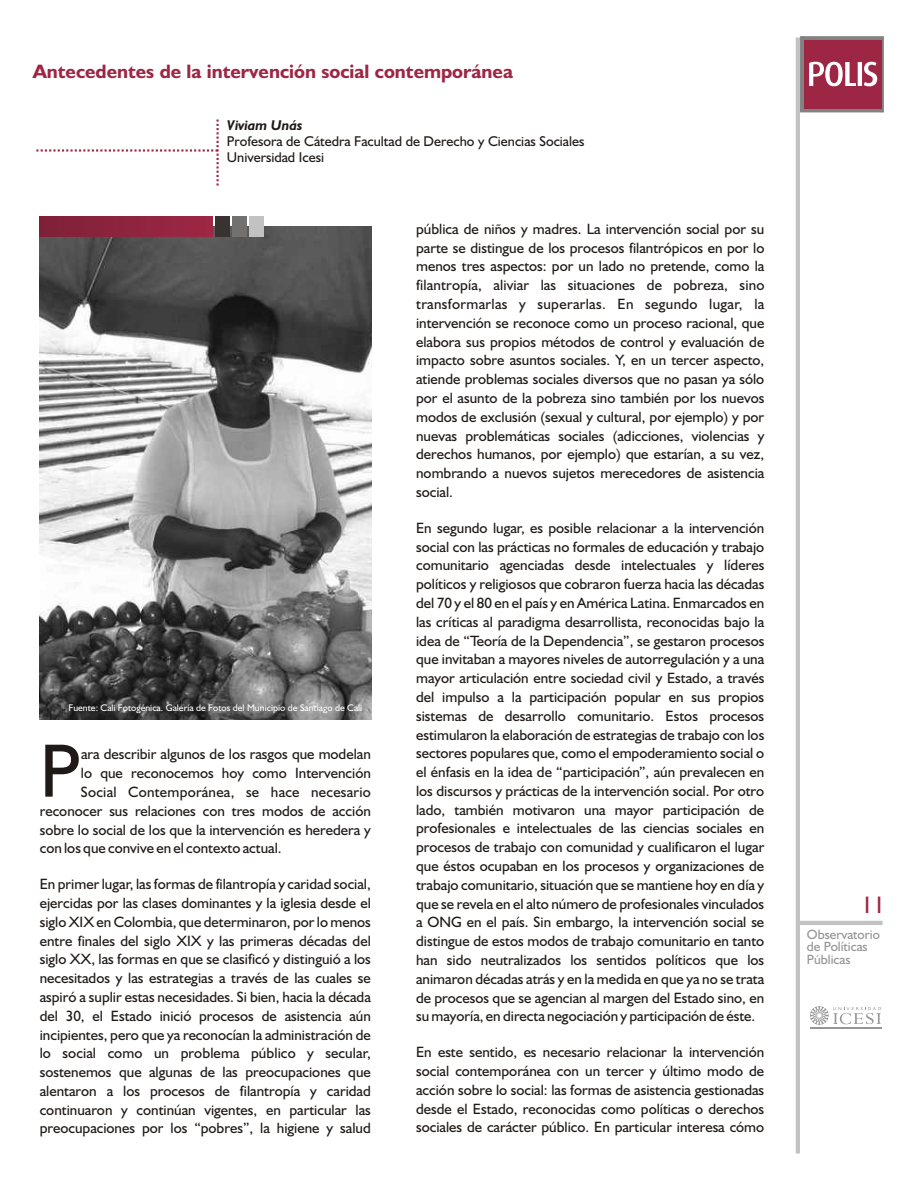
<style>
.page{position:relative;width:915px;height:1191px;background:#fff}
.page>*{position:absolute;margin:0;border:0;box-sizing:border-box;transform-origin:0 0}
.t1{font:76.05px "Humanist 521 BT";color:#1f1a17}
.t2{font:24px "Humanist 521 BT";color:#9e2645}
.t3{font:700 19.5px "Humanist 521 BT";color:#9e2645}
.t4{font:15px/18.8px "Humanist 521 BT";color:#1f1a17;text-align:justify}
.t5{font:14.25px/15.9px "Humanist 521 BT";color:#1f1a17}
.t6{font:italic 700 14.25px "Humanist 521 BT";color:#1f1a17}
.t7{font:13.5px/12.6px "Humanist 521 BT";color:#969494}
.t8{font:9.6px "Humanist 521 BT";color:#fff}
</style>
<div class="page">
<svg style="left:795px;top:37px;width:4px;height:1116px;fill:#c2c2c2"></svg>
<div style="left:799px;top:920px;width:83px;height:5px;background:#c2c2c2"></div>
<hr style="left:809px;top:1027px;width:71px;height:1px;background:#969494">
<svg style="left:810px;top:1006px;width:70px;height:18px"></svg>
<svg style="left:799px;top:36px;width:84px;height:76px;background:#a65066"></svg>
<svg style="left:36px;top:119px;width:182px;height:66px"></svg>
<img style="left:40px;top:227px;width:331px;height:492px">
<div style="left:40px;top:217px;width:173px;height:20px;background:linear-gradient(to right,#7e2138,#9e2744)"></div>
<div style="left:215px;top:217px;width:15px;height:20px;background:#383330"></div>
<div style="left:232px;top:217px;width:14px;height:20px;background:#737070"></div>
<div style="left:249px;top:217px;width:14px;height:20px;background:#c2c2c2"></div>
<h3 class="t3" style="left:33px;top:63px;width:481px">Antecedentes de la intervención social contemporánea</h3>
<p class="t6" style="left:227px;top:119px;width:77px">Viviam Unás</p>
<p class="t5" style="left:227px;top:134px;width:359px">Profesora de Cátedra Facultad de Derecho y Ciencias Sociales<br>Universidad Icesi</p>
<p class="t8" style="left:68px;top:704px;width:295px">Fuente: Cali Fotogénica. Galería de Fotos del Municipio de Santiago de Cali</p>
<h1 class="t1" style="left:40px;top:739px;width:43px">P</h1>
<p class="t4" style="left:81px;top:746px;width:291px">ara describir algunos de los rasgos que modelan lo que reconocemos hoy como Intervención</p>
<p class="t4" style="left:40px;top:783px;width:332px;text-indent:41px">Social Contemporánea, se hace necesario reconocer sus relaciones con tres modos de acción sobre lo social de los que la intervención es heredera y con los que convive en el contexto actual.</p>
<p class="t4" style="left:40px;top:876px;width:332px">En primer lugar, las formas de filantropía y caridad social, ejercidas por las clases dominantes y la iglesia desde el siglo XIX en Colombia, que determinaron, por lo menos entre finales del siglo XIX y las primeras décadas del siglo XX, las formas en que se clasificó y distinguió a los necesitados y las estrategias a través de las cuales se aspiró a suplir estas necesidades. Si bien, hacia la década del 30, el Estado inició procesos de asistencia aún incipientes, pero que ya reconocían la administración de lo social como un problema público y secular, sostenemos que algunas de las preocupaciones que alentaron a los procesos de filantropía y caridad continuaron y continúan vigentes, en particular las preocupaciones por los “pobres”, la higiene y salud</p>
<p class="t4" style="left:416px;top:220px;width:349px">pública de niños y madres. La intervención social por su parte se distingue de los procesos filantrópicos en por lo menos tres aspectos: por un lado no pretende, como la filantropía, aliviar las situaciones de pobreza, sino transformarlas y superarlas. En segundo lugar, la intervención se reconoce como un proceso racional, que elabora sus propios métodos de control y evaluación de impacto sobre asuntos sociales. Y, en un tercer aspecto, atiende problemas sociales diversos que no pasan ya sólo por el asunto de la pobreza sino también por los nuevos modos de exclusión (sexual y cultural, por ejemplo) y por nuevas problemáticas sociales (adicciones, violencias y derechos humanos, por ejemplo) que estarían, a su vez, nombrando a nuevos sujetos merecedores de asistencia social.</p>
<p class="t4" style="left:416px;top:519px;width:349px">En segundo lugar, es posible relacionar a la intervención social con las prácticas no formales de educación y trabajo comunitario agenciadas desde intelectuales y líderes políticos y religiosos que cobraron fuerza hacia las décadas del 70 y el 80 en el país y en América Latina. Enmarcados en las críticas al paradigma desarrollista, reconocidas bajo la idea de “Teoría de la Dependencia”, se gestaron procesos que invitaban a mayores niveles de autorregulación y a una mayor articulación entre sociedad civil y Estado, a través del impulso a la participación popular en sus propios sistemas de desarrollo comunitario. Estos procesos estimularon la elaboración de estrategias de trabajo con los sectores populares que, como el empoderamiento social o el énfasis en la idea de “participación”, aún prevalecen en los discursos y prácticas de la intervención social. Por otro lado, también motivaron una mayor participación de profesionales e intelectuales de las ciencias sociales en procesos de trabajo con comunidad y cualificaron el lugar que éstos ocupaban en los procesos y organizaciones de trabajo comunitario, situación que se mantiene hoy en día y que se revela en el alto número de profesionales vinculados a ONG en el país. Sin embargo, la intervención social se distingue de estos modos de trabajo comunitario en tanto han sido neutralizados los sentidos políticos que los animaron décadas atrás y en la medida en que ya no se trata de procesos que se agencian al margen del Estado sino, en su mayoría, en directa negociación y participación de éste.</p>
<p class="t4" style="left:416px;top:1044px;width:349px">En este sentido, es necesario relacionar la intervención social contemporánea con un tercer y último modo de acción sobre lo social: las formas de asistencia gestionadas desde el Estado, reconocidas como políticas o derechos sociales de carácter público. En particular interesa cómo</p>
<h2 class="t2" style="left:860px;top:894px;width:26px">11</h2>
<p class="t7" style="left:806px;top:928px;width:75px">Observatorio de Políticas<br>Públicas</p>
</div>
